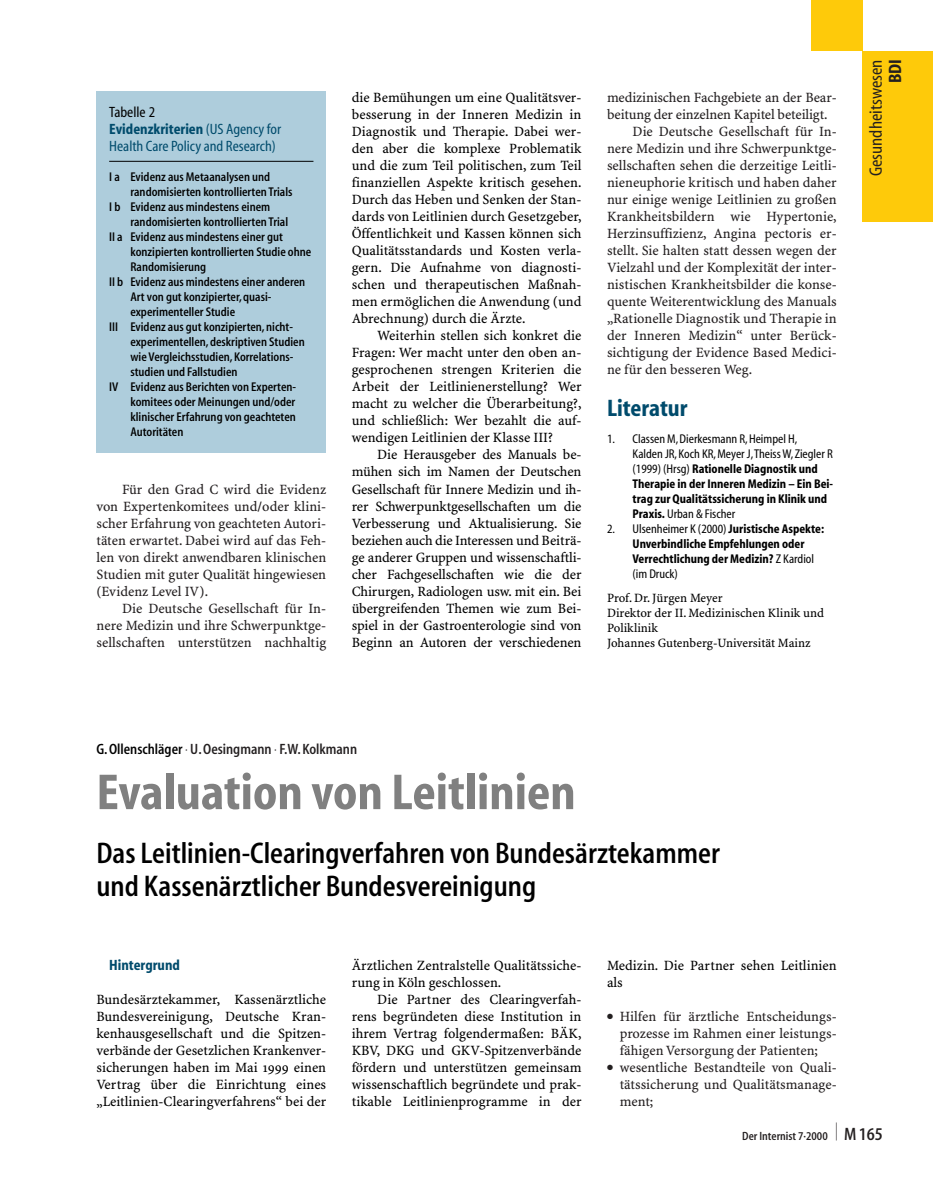
<style>
.page{position:relative;width:935px;height:1178px;background:#fff}
.page>*{position:absolute;margin:0;border:0;box-sizing:border-box;transform-origin:0 0}
.t1{font:51px "Myriad MM 700 400";color:#808080}
.t2{font:30px/33px "Myriad MM 530 400";color:#000}
.t3{font:24px "Myriad MM 700 400";color:#004b6c}
.t4{font:18px "Myriad MM 400 400";color:#231f20}
.t5{font:18px "Myriad MM 700 400";color:#231f20}
.t6{font:15px "Myriad MM 530 400";color:#231f20}
.t7{font:15px "Myriad MM 700 400";color:#004b6c}
.t8{font:15px "Myriad MM 400 400";color:#004b6c}
.t9{font:15px "Myriad MM 400 400";color:#000}
.t10{font:14.25px/17px "S Minion Plus";color:#000;text-align:justify}
.t11{font:14.25px/17px "S Minion Plus";color:#231f20;text-align:justify}
.t12{font:12.75px "Myriad MM 530 400";color:#000}
.t13{font:12.75px/15px "Myriad MM 700 400";color:#000}
.t14{font:12.75px/15px "Myriad MM 400 400";color:#000}
.t15{font:12.75px/15px "S Minion Plus";color:#000}
.t16{font:12px "Myriad MM 530 400";color:#231f20}
.s1{font-family:"Myriad MM 400 400"}
.s2{font-family:"Myriad MM 700 400"}
.s3{color:#000}
.s4{font-family:"Myriad MM 280 400"}
.s5{font-size:18px}
</style>
<div class="page">
<div style="left:862px;top:51px;width:70px;height:170px;background:#feca0a"></div>
<div style="left:811px;top:0;width:51px;height:51px;background:#feca0a"></div>
<div style="left:96px;top:91px;width:230px;height:362px;background:#aecddc"></div>
<hr style="left:109px;top:161px;width:204px;height:1px;background:#000">
<p class="t9" style="left:109px;top:103px;width:47px">Tabelle 2</p>
<p class="t7" style="left:109px;top:123px;width:173px">Evidenzkriterien <span class="s1">(US Agency for</span></p>
<p class="t8" style="left:109px;top:137px;width:168px">Health Care Policy and Research)</p>
<p class="t12" style="left:109px;top:172px;width:162px">I a Evidenz aus Metaanalysen und</p>
<p class="t12" style="left:130px;top:187px;width:164px">randomisierten kontrollierten Trials</p>
<p class="t12" style="left:109px;top:202px;width:162px">I b Evidenz aus mindestens einem</p>
<p class="t12" style="left:130px;top:217px;width:159px">randomisierten kontrollierten Trial</p>
<p class="t12" style="left:109px;top:232px;width:175px">II a Evidenz aus mindestens einer gut</p>
<p class="t12" style="left:130px;top:247px;width:182px">konzipierten kontrollierten Studie ohne</p>
<p class="t12" style="left:130px;top:262px;width:77px">Randomisierung</p>
<p class="t12" style="left:109px;top:277px;width:197px">II b Evidenz aus mindestens einer anderen</p>
<p class="t12" style="left:130px;top:292px;width:142px">Art von gut konzipierter, quasi-</p>
<p class="t12" style="left:130px;top:307px;width:106px">experimenteller Studie</p>
<p class="t12" style="left:109px;top:322px;width:185px">III Evidenz aus gut konzipierten, nicht-</p>
<p class="t12" style="left:130px;top:337px;width:176px">experimentellen, deskriptiven Studien</p>
<p class="t12" style="left:130px;top:352px;width:164px">wie Vergleichsstudien, Korrelations-</p>
<p class="t12" style="left:130px;top:367px;width:109px">studien und Fallstudien</p>
<p class="t12" style="left:109px;top:382px;width:188px">IV Evidenz aus Berichten von Experten-</p>
<p class="t12" style="left:130px;top:397px;width:166px">komitees oder Meinungen und/oder</p>
<p class="t12" style="left:130px;top:412px;width:167px">klinischer Erfahrung von geachteten</p>
<p class="t12" style="left:130px;top:427px;width:55px">Autoritäten</p>
<p class="t11" style="left:96px;top:481px;width:231px;text-indent:26px">Für den Grad C wird die Evidenz von Expertenkomitees und/oder klini&shy;scher Erfahrung von geachteten Autori&shy;täten erwartet. Dabei wird auf das Feh&shy;len von direkt anwendbaren klinischen Studien mit guter Qualität hingewiesen (Evidenz Level IV).</p>
<p class="t11" style="left:96px;top:600px;width:231px;text-indent:26px">Die Deutsche Gesellschaft für In&shy;nere Medizin und ihre Schwerpunktge&shy;sellschaften unterstützen nachhaltig</p>
<p class="t10" style="left:352px;top:90px;width:231px">die Bemühungen um eine Qualitätsver&shy;besserung in der Inneren Medizin in Diagnostik und Therapie. Dabei wer&shy;den aber die komplexe Problematik und die zum Teil politischen, zum Teil finanziellen Aspekte kritisch gesehen.<br>Durch das Heben und Senken der Stan&shy;dards von Leitlinien durch Gesetzgeber, Öffentlichkeit und Kassen können sich Qualitätsstandards und Kosten verla&shy;gern. Die Aufnahme von diagnosti&shy;schen und therapeutischen Maßnah&shy;men ermöglichen die Anwendung (und Abrechnung) durch die Ärzte.</p>
<p class="t10" style="left:352px;top:328px;width:231px;text-indent:26px">Weiterhin stellen sich konkret die Fragen: Wer macht unter den oben an&shy;gesprochenen strengen Kriterien die Arbeit der Leitlinienerstellung? Wer macht zu welcher die Überarbeitung?, und schließlich: Wer bezahlt die auf&shy;wendigen Leitlinien der Klasse III?</p>
<p class="t10" style="left:352px;top:447px;width:231px;text-indent:26px">Die Herausgeber des Manuals be&shy;mühen sich im Namen der Deutschen Gesellschaft für Innere Medizin und ih&shy;rer Schwerpunktgesellschaften um die Verbesserung und Aktualisierung. Sie beziehen auch die Interessen und Beiträ&shy;ge anderer Gruppen und wissenschaftli&shy;cher Fachgesellschaften wie die der Chirurgen, Radiologen usw. mit ein. Bei übergreifenden Themen wie zum Bei&shy;spiel in der Gastroenterologie sind von Beginn an Autoren der verschiedenen</p>
<p class="t11" style="left:607px;top:90px;width:231px">medizinischen Fachgebiete an der Bear-</p>
<p class="t11" style="left:607px;top:107px;width:222px">beitung der einzelnen Kapitel beteiligt.</p>
<p class="t11" style="left:632px;top:124px;width:206px">Die Deutsche Gesellschaft für In-</p>
<p class="t11" style="left:607px;top:141px;width:231px">nere Medizin und ihre Schwerpunktge-</p>
<p class="t11" style="left:607px;top:158px;width:231px">sellschaften sehen die derzeitige Leitli-</p>
<p class="t11" style="left:607px;top:175px;width:231px">nieneuphorie kritisch und haben daher</p>
<p class="t11" style="left:607px;top:192px;width:231px">nur einige wenige Leitlinien zu großen</p>
<p class="t11" style="left:607px;top:209px;width:231px">Krankheitsbildern wie Hypertonie,</p>
<p class="t11" style="left:607px;top:226px;width:231px">Herzinsuffizienz, Angina pectoris er-</p>
<p class="t11" style="left:607px;top:243px;width:231px">stellt. Sie halten statt dessen wegen der</p>
<p class="t11" style="left:607px;top:260px;width:231px">Vielzahl und der Komplexität der inter-</p>
<p class="t11" style="left:607px;top:277px;width:231px">nistischen Krankheitsbilder die konse-</p>
<p class="t11" style="left:607px;top:294px;width:231px">quente Weiterentwicklung des Manuals</p>
<p class="t11" style="left:607px;top:311px;width:231px">„Rationelle Diagnostik und Therapie in</p>
<p class="t11" style="left:607px;top:328px;width:231px">der Inneren Medizin“ unter Berück-</p>
<p class="t11" style="left:607px;top:345px;width:231px">sichtigung der Evidence Based Medici-</p>
<p class="t11" style="left:607px;top:362px;width:147px">ne für den besseren Weg.</p>
<h3 class="t3" style="left:607px;top:399px;width:82px">Literatur</h3>
<p class="t14" style="left:632px;top:431px;width:202px;text-indent:-26px">1. Classen M,Dierkesmann R,Heimpel H,<br>Kalden JR,Koch KR,Meyer J,Theiss W,Ziegler R</p>
<p class="t13" style="left:632px;top:463px;width:202px"><span class="s1">(1999) (Hrsg)</span> Rationelle Diagnostik und<br>Therapie in der Inneren Medizin – Ein Bei&shy;trag zur Qualitätssicherung in Klinik und</p>
<p class="t14" style="left:632px;top:506px;width:104px"><span class="s2">Praxis.</span> Urban &amp; Fischer</p>
<p class="t14" style="left:607px;top:521px;width:219px">2. Ulsenheimer K (2000) <span class="s2">Juristische Aspekte:</span></p>
<p class="t13" style="left:632px;top:538px;width:183px">Unverbindliche Empfehlungen oder<br>Verrechtlichung der Medizin? <span class="s1">Z Kardiol</span></p>
<p class="t14" style="left:632px;top:566px;width:47px">(im Druck)</p>
<p class="t15" style="left:607px;top:591px;width:219px">Prof. Dr. Jürgen Meyer<br>Direktor der II. Medizinischen Klinik und<br>Poliklinik<br>Johannes Gutenberg-Universität Mainz</p>
<p class="t4" style="left:865px;top:176px;width:118px;rotate:-90deg">Gesundheitswesen</p>
<p class="t5" style="left:888px;top:83px;width:25px;rotate:-90deg">BDI</p>
<p class="t6" style="left:96px;top:743px;width:262px"><span class="s3">G.Ollenschläger</span> <span class="s4">·</span> U.Oesingmann <span class="s4">·</span> F.W.Kolkmann</p>
<h1 class="t1" style="left:96px;top:772px;width:480px">Evaluation von Leitlinien</h1>
<h2 class="t2" style="left:96px;top:839px;width:625px">Das Leitlinien-Clearingverfahren von Bundesärztekammer und Kassenärztlicher Bundesvereinigung</h2>
<p class="t7" style="left:109px;top:959px;width:72px">Hintergrund</p>
<p class="t10" style="left:96px;top:991px;width:231px">Bundesärztekammer, Kassenärztliche Bundesvereinigung, Deutsche Kran&shy;kenhausgesellschaft und die Spitzen&shy;verbände der Gesetzlichen Krankenver&shy;sicherungen haben im Mai 1999 einen Vertrag über die Einrichtung eines „Leitlinien-Clearingverfahrens“ bei der</p>
<p class="t10" style="left:352px;top:957px;width:231px">Ärztlichen Zentralstelle Qualitätssiche&shy;rung in Köln geschlossen.</p>
<p class="t10" style="left:352px;top:991px;width:231px;text-indent:26px">Die Partner des Clearingverfah&shy;rens begründeten diese Institution in ihrem Vertrag folgendermaßen: BÄK, KBV, DKG und GKV-Spitzenverbände fördern und unterstützen gemeinsam wissenschaftlich begründete und prak&shy;tikable Leitlinienprogramme in der</p>
<p class="t10" style="left:607px;top:957px;width:231px">Medizin. Die Partner sehen Leitlinien als</p>
<p class="t11" style="left:619px;top:1009px;width:218px;text-indent:-13px">● Hilfen für ärztliche Entscheidungs&shy;prozesse im Rahmen einer leistungs&shy;fähigen Versorgung der Patienten;</p>
<p class="t11" style="left:619px;top:1060px;width:218px;text-indent:-13px">● wesentliche Bestandteile von Quali&shy;tätssicherung und Qualitätsmanage&shy;ment;</p>
<p class="t16" style="left:742px;top:1131px;width:142px">Der Internist 7·2000 <sup>|</sup> <span class="s5">M 165</span></p>
</div>
